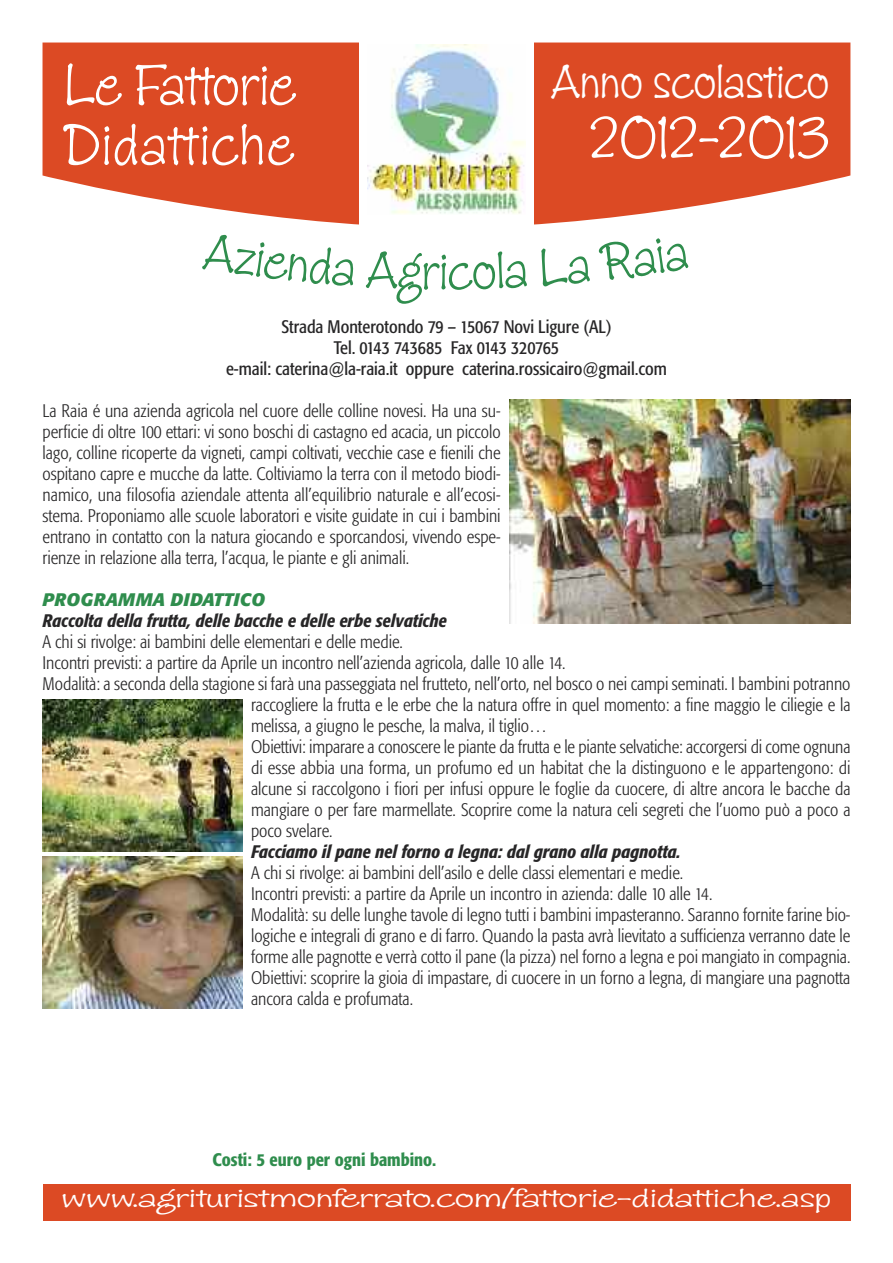
<style>
.page{position:relative;width:893px;height:1263px;background:#fff}
.page>*{position:absolute;margin:0;border:0;box-sizing:border-box;transform-origin:0 0}
.t1{font:60px/60px "Zipty Do";color:#fff}
.t2{font:54px "Zipty Do";color:#2f8d4d}
.t3{font:49.5px "Zipty Do";color:#fff}
.t4{font:27px "Zipty Do";color:#fff;scale:1.55 1}
.t5{font:300 condensed 18px/21px "Formata";color:#272627;text-align:justify}
.t6{font:condensed 18px/21px "Formata";color:#272627;text-align:center}
.t7{font:italic 500 condensed 18px "Formata";color:#272627}
.t8{font:500 condensed 18px "Formata";color:#2f8d4d}
.t9{font:italic 700 18px "Formata";letter-spacing:.02em;color:#2f8d4d}
</style>
<div class="page">
<svg style="left:43px;top:43px;width:807px;height:182px;background:#df5e3c"></svg>
<div style="left:359px;top:43px;width:175px;height:188px;background:#fff"></div>
<img style="left:368px;top:44px;width:157px;height:170px">
<div style="left:43px;top:1184px;width:807px;height:36px;background:#dc4a24"></div>
<img style="left:510px;top:400px;width:340px;height:223px">
<img style="left:43px;top:699px;width:199px;height:152px">
<img style="left:43px;top:856px;width:199px;height:152px">
<h1 class="t1" style="left:64px;top:60px;width:233px">Le Fattorie<br>Didattiche</h1>
<h3 class="t3" style="left:552px;top:63px;width:279px">Anno scolastico</h3>
<h1 class="t1" style="left:590px;top:113px;width:241px">2012-2013</h1>
<h2 class="t2" style="left:439px;top:252px;width:10px">i</h2>
<p class="t6" style="left:226px;top:317px;width:442px">Strada Monterotondo 79 – 15067 Novi Ligure (AL)<br>Tel. 0143 743685 Fax 0143 320765<br>e-mail: caterina@la-raia.it oppure caterina.rossicairo@gmail.com</p>
<p class="t5" style="left:43px;top:401px;width:460px">La Raia é una azienda agricola nel cuore delle colline novesi. Ha una su&shy;perficie di oltre 100 ettari: vi sono boschi di castagno ed acacia, un piccolo lago, colline ricoperte da vigneti, campi coltivati, vecchie case e fienili che ospitano capre e mucche da latte. Coltiviamo la terra con il metodo biodi&shy;namico, una filosofia aziendale attenta all’equilibrio naturale e all’ecosi&shy;stema. Proponiamo alle scuole laboratori e visite guidate in cui i bambini entrano in contatto con la natura giocando e sporcandosi, vivendo espe&shy;rienze in relazione alla terra, l’acqua, le piante e gli animali.</p>
<p class="t9" style="left:43px;top:592px;width:224px">PROGRAMMA DIDATTICO</p>
<p class="t7" style="left:43px;top:613px;width:406px">Raccolta della frutta, delle bacche e delle erbe selvatiche</p>
<p class="t5" style="left:43px;top:632px;width:362px">A chi si rivolge: ai bambini delle elementari e delle medie.</p>
<p class="t5" style="left:43px;top:653px;width:525px">Incontri previsti: a partire da Aprile un incontro nell’azienda agricola, dalle 10 alle 14.</p>
<p class="t5" style="left:43px;top:674px;width:809px">Modalità: a seconda della stagione si farà una passeggiata nel frutteto, nell’orto, nel bosco o nei campi seminati. I bambini potranno</p>
<p class="t5" style="left:251px;top:695px;width:601px">raccogliere la frutta e le erbe che la natura offre in quel momento: a fine maggio le ciliegie e la</p>
<p class="t5" style="left:251px;top:716px;width:298px">melissa, a giugno le pesche, la malva, il tiglio…</p>
<p class="t5" style="left:251px;top:737px;width:601px">Obiettivi: imparare a conoscere le piante da frutta e le piante selvatiche: accorgersi di come ognuna</p>
<p class="t5" style="left:251px;top:758px;width:601px">di esse abbia una forma, un profumo ed un habitat che la distinguono e le appartengono: di</p>
<p class="t5" style="left:251px;top:779px;width:601px">alcune si raccolgono i fiori per infusi oppure le foglie da cuocere, di altre ancora le bacche da</p>
<p class="t5" style="left:251px;top:800px;width:601px">mangiare o per fare marmellate. Scoprire come la natura celi segreti che l’uomo può a poco a</p>
<p class="t5" style="left:251px;top:821px;width:83px">poco svelare.</p>
<p class="t7" style="left:251px;top:844px;width:431px">Facciamo il pane nel forno a legna: dal grano alla pagnotta.</p>
<p class="t5" style="left:251px;top:863px;width:601px;text-align:left">A chi si rivolge: ai bambini dell’asilo e delle classi elementari e medie.<br>Incontri previsti: a partire da Aprile un incontro in azienda: dalle 10 alle 14.<br>Modalità: su delle lunghe tavole di legno tutti i bambini impasteranno. Saranno fornite farine bio&shy;logiche e integrali di grano e di farro. Quando la pasta avrà lievitato a sufficienza verranno date le forme alle pagnotte e verrà cotto il pane (la pizza) nel forno a legna e poi mangiato in compagnia.<br>Obiettivi: scoprire la gioia di impastare, di cuocere in un forno a legna, di mangiare una pagnotta ancora calda e profumata.</p>
<p class="t8" style="left:213px;top:1152px;width:225px">Costi: 5 euro per ogni bambino.</p>
<h3 class="t4" style="left:61px;top:1188px;width:498px">www.agrituristmonferrato.com/fattorie-didattiche.asp</h3>
</div>
